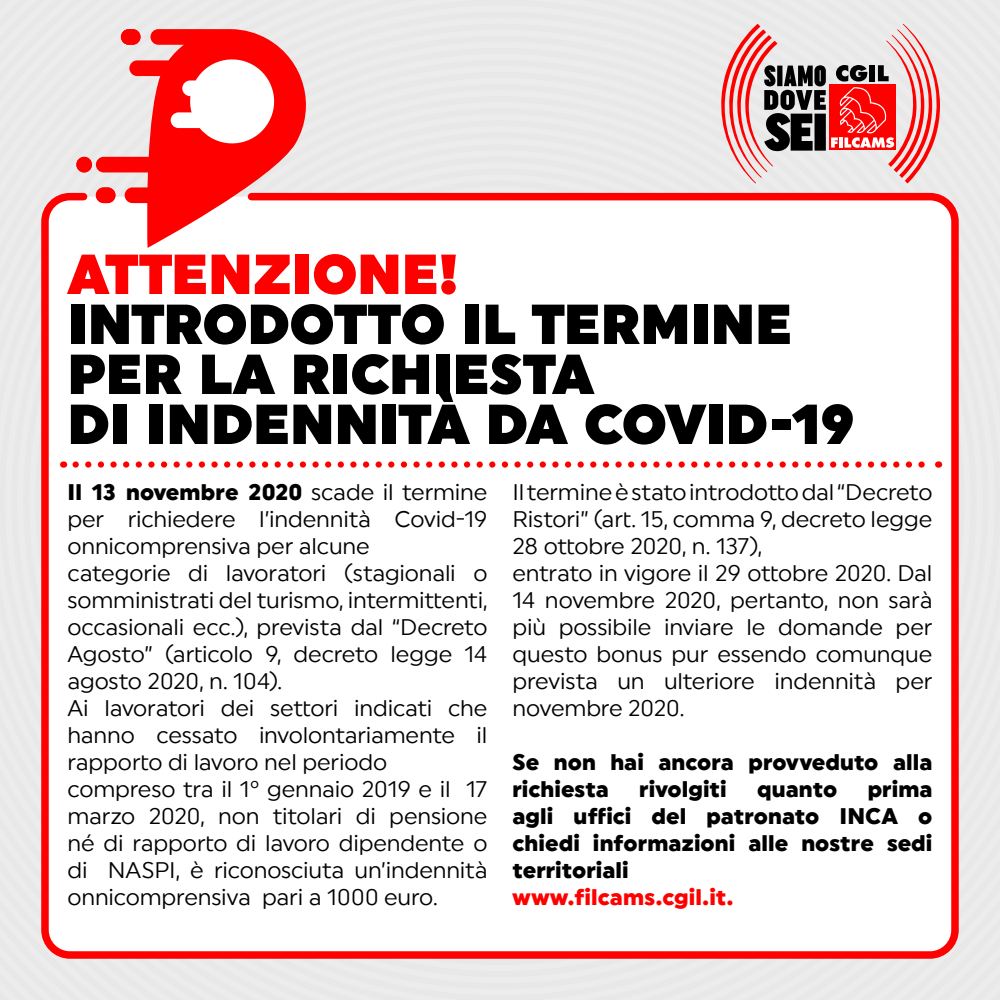
<style>
.page{position:relative;width:1000px;height:1000px;background:#e9e9e9}
.page>*{position:absolute;margin:0;border:0;box-sizing:border-box;transform-origin:0 0}
.t1{font:56.25px "Uniform Regular 5";letter-spacing:-.01em;color:#000}
.t2{font:56.25px "Uniform Regular 5";color:#f00}
.t3{font:22.5px/27px "Uniform Regular 3";letter-spacing:-.01em;color:#000;text-align:justify}
.t4{font:900 22.5px/27px "Uniform";letter-spacing:.005em;color:#000}
.t5{font:900 22.5px "Uniform";letter-spacing:.005em;color:#f00}
.s1{font-family:"Uniform";font-weight:900}
</style>
<div class="page">
<div style="left:5px;top:6px;width:990px;height:989px;background:#eaeaea"></div>
<div style="left:17px;top:18px;width:966px;height:965px;background:#eaeaea"></div>
<div style="left:29px;top:30px;width:942px;height:941px;background:#eaeaea"></div>
<div style="left:46px;top:197px;width:910px;height:758px;background:#fff;border-radius:25px"></div>
<svg style="left:719px;top:24px;width:221px;height:160px;background:#d39d9d"></svg>
<svg style="left:96px;top:29px;width:221px;height:219px"></svg>
<svg style="left:171px;top:53px;width:109px;height:96px"></svg>
<div style="left:96px;top:187px;width:19px;height:16px;background:#f00;border-radius:8px"></div>
<div style="left:76px;top:157px;width:16px;height:15px;background:#f00;border-radius:50%"></div>
<div style="left:121px;top:29px;width:20px;height:16px;background:#f00;border-radius:8px"></div>
<svg style="left:76px;top:461px;width:849px;height:7px"></svg>
<div style="left:41px;top:193px;width:918px;height:766px;border:8px solid #f00;border-radius:25px"></div>
<p class="t2" style="left:68px;top:241px;width:393px">ATTENZIONE!</p>
<p class="t1" style="left:68px;top:291px;width:726px">INTRODOTTO IL TERMINE</p>
<p class="t1" style="left:68px;top:341px;width:528px">PER LA RICHIESTA</p>
<p class="t1" style="left:68px;top:391px;width:789px">DI INDENNITÀ DA COVID-19</p>
<p class="t3" style="left:68px;top:478px;width:422px"><span class="s1">Il 13 novembre 2020</span> scade il termine per richiedere l’indennità Covid-19 onnicomprensiva per alcune</p>
<p class="t3" style="left:68px;top:559px;width:422px">categorie di lavoratori (stagionali o somministrati del turismo, intermittenti, occasionali ecc.), prevista dal “Decreto Agosto” (articolo 9, decreto legge 14 agosto 2020, n. 104).</p>
<p class="t3" style="left:68px;top:694px;width:422px">Ai lavoratori dei settori indicati che hanno cessato involontariamente il rapporto di lavoro nel periodo</p>
<p class="t3" style="left:68px;top:775px;width:422px">compreso tra il 1° gennaio 2019 e il 17 marzo 2020, non titolari di pensione né di rapporto di lavoro dipendente o di NASPI, è riconosciuta un’indennità onnicomprensiva pari a 1000 euro.</p>
<p class="t3" style="left:512px;top:478px;width:422px">Il termine è stato introdotto dal “Decreto Ristori” (art. 15, comma 9, decreto legge 28 ottobre 2020, n. 137),</p>
<p class="t3" style="left:512px;top:559px;width:422px">entrato in vigore il 29 ottobre 2020. Dal 14 novembre 2020, pertanto, non sarà più possibile inviare le domande per questo bonus pur essendo comunque prevista un ulteriore indennità per novembre 2020.</p>
<p class="t4" style="left:512px;top:748px;width:421px">Se non hai ancora provveduto alla richiesta</p>
<p class="t4" style="left:512px;top:775px;width:422px;text-align:justify;text-indent:355px">prima agli uffici del patronato INCA o chiedi informazioni alle nostre sedi territoriali</p>
<p class="t5" style="left:512px;top:883px;width:223px">www.filcams.cgil.it.</p>
<p class="t4" style="left:639px;top:775px;width:89px">rivolgiti</p>
<p class="t4" style="left:757px;top:775px;width:82px">quanto</p>
</div>
